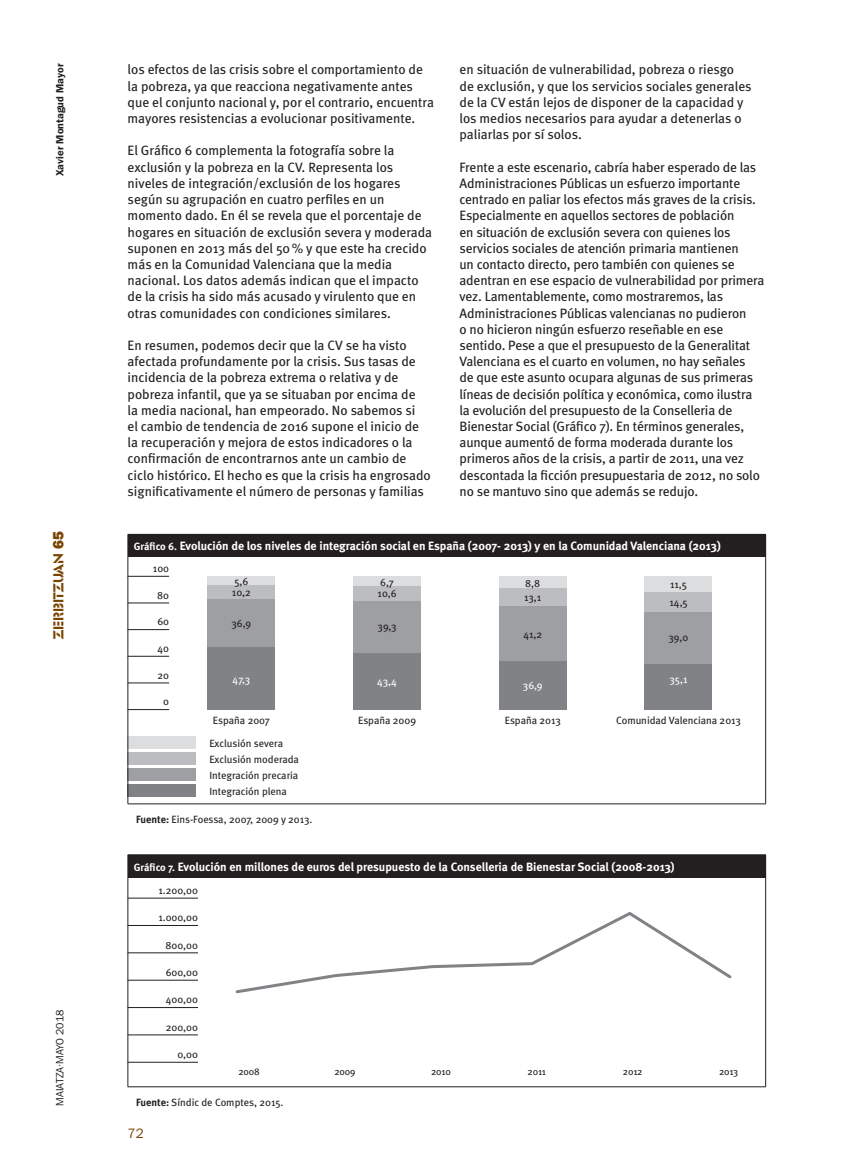
<style>
.page{position:relative;width:851px;height:1170px;background:#fff}
.page>*{position:absolute;margin:0;border:0;box-sizing:border-box;transform-origin:0 0}
.t1{font:15px "Glaser Ste D";color:#794400}
.Texto{font:13.5px/16.2px "Meta";letter-spacing:-.01em;color:#231f20}
.t2{font:13.5px "Franklin Gothic IT Cby BT";color:#794400}
.GrafTIT{font:700 12px "Meta";color:#fff}
.GrafTXT{font:10.5px "Meta";color:#231f20}
.Texto-2{font:10.5px "Meta";color:#231f20}
.GrafFuente{font:10.5px "Meta";color:#231f20}
.t3{font:600 10.5px "Franklin Gothic";color:#231f20}
.t4{font:10.5px "Franklin Gothic IT Cby BT";color:#231f20}
.GrafTXT-2{font:10.5px "Meta";color:#fff}
.GrafTXT-3{font:9.75px "Meta";letter-spacing:-.02em;color:#231f20}
.s1{font-family:"Franklin Gothic";font-weight:800}
.s2{font-size:10.5px}
.s3{font-weight:700}
</style>
<div class="page">
<hr style="left:128px;top:602px;width:41px;height:1px;background:#231f20">
<hr style="left:128px;top:656px;width:41px;height:1px;background:#231f20">
<hr style="left:128px;top:629px;width:41px;height:1px;background:#231f20">
<hr style="left:128px;top:682px;width:41px;height:1px;background:#231f20">
<hr style="left:128px;top:709px;width:41px;height:1px;background:#231f20">
<hr style="left:128px;top:576px;width:41px;height:1px;background:#231f20">
<div style="left:128px;top:768px;width:68px;height:12px;background:#9d9fa2"></div>
<div style="left:128px;top:784px;width:68px;height:12px;background:#808285"></div>
<div style="left:128px;top:751px;width:68px;height:13px;background:#bcbdc0"></div>
<div style="left:128px;top:735px;width:68px;height:13px;background:#dcdddf"></div>
<div style="left:207px;top:647px;width:68px;height:62px;background:#808285"></div>
<div style="left:207px;top:597px;width:68px;height:50px;background:#9d9fa2"></div>
<div style="left:207px;top:585px;width:68px;height:13px;background:#bcbdc0"></div>
<div style="left:207px;top:576px;width:68px;height:9px;background:#dcdddf"></div>
<div style="left:353px;top:652px;width:68px;height:57px;background:#808285"></div>
<div style="left:353px;top:600px;width:68px;height:52px;background:#9d9fa2"></div>
<div style="left:353px;top:585px;width:68px;height:15px;background:#bcbdc0"></div>
<div style="left:353px;top:576px;width:68px;height:10px;background:#dcdddf"></div>
<div style="left:499px;top:660px;width:67px;height:49px;background:#808285"></div>
<div style="left:499px;top:606px;width:67px;height:54px;background:#9d9fa2"></div>
<div style="left:499px;top:588px;width:67px;height:18px;background:#bcbdc0"></div>
<div style="left:499px;top:576px;width:67px;height:12px;background:#dcdddf"></div>
<div style="left:644px;top:647px;width:68px;height:62px;background:#808285"></div>
<div style="left:644px;top:611px;width:68px;height:52px;background:#9d9fa2"></div>
<div style="left:644px;top:592px;width:68px;height:19px;background:#bcbdc0"></div>
<div style="left:644px;top:576px;width:68px;height:16px;background:#dcdddf"></div>
<hr style="left:128px;top:925px;width:70px;height:1px;background:#231f20">
<hr style="left:128px;top:1007px;width:70px;height:1px;background:#231f20">
<hr style="left:128px;top:979px;width:70px;height:1px;background:#231f20">
<hr style="left:128px;top:1034px;width:70px;height:1px;background:#231f20">
<hr style="left:128px;top:1061px;width:70px;height:1px;background:#231f20">
<hr style="left:128px;top:897px;width:70px;height:1px;background:#231f20">
<hr style="left:128px;top:952px;width:70px;height:1px;background:#231f20">
<svg style="left:235px;top:911px;width:497px;height:83px"></svg>
<div style="left:128px;top:534px;width:637px;height:23px;background:#231f20"></div>
<svg style="left:765px;top:534px;width:1px;height:23px"></svg>
<hr style="left:128px;top:557px;width:1px;height:246px;background:#231f20">
<hr style="left:765px;top:557px;width:1px;height:246px;background:#231f20">
<hr style="left:128px;top:803px;width:637px;height:1px;background:#231f20">
<div style="left:128px;top:854px;width:637px;height:23px;background:#231f20"></div>
<svg style="left:765px;top:854px;width:1px;height:23px"></svg>
<hr style="left:128px;top:877px;width:1px;height:209px;background:#231f20">
<hr style="left:765px;top:877px;width:1px;height:209px;background:#231f20">
<hr style="left:128px;top:1086px;width:637px;height:1px;background:#231f20">
<p class="t3" style="left:54px;top:176px;width:114px;rotate:-90deg">Xavier Montagud Mayor</p>
<p class="t1" style="left:50px;top:639px;width:110px;rotate:-90deg">ZERBITZUAN <span class="s1">65</span></p>
<p class="t4" style="left:53px;top:1105px;width:97px;rotate:-90deg">MAIATZA·MAYO 2018</p>
<p class="Texto" style="left:128px;top:61px;width:308px">los efectos de las crisis sobre el comportamiento de la pobreza, ya que reacciona negativamente antes que el conjunto nacional y, por el contrario, encuentra mayores resistencias a evolucionar positivamente.</p>
<p class="Texto" style="left:128px;top:142px;width:306px">El Gráfico 6 complementa la fotografía sobre la exclusión y la pobreza en la CV. Representa los niveles de integración/exclusión de los hogares según su agrupación en cuatro perfiles en un momento dado. En él se revela que el porcentaje de hogares en situación de exclusión severa y moderada suponen en 2013 más del 50% y que este ha crecido más en la Comunidad Valenciana que la media nacional. Los datos además indican que el impacto de la crisis ha sido más acusado y virulento que en otras comunidades con condiciones similares.</p>
<p class="Texto" style="left:128px;top:337px;width:304px">En resumen, podemos decir que la CV se ha visto afectada profundamente por la crisis. Sus tasas de incidencia de la pobreza extrema o relativa y de pobreza infantil, que ya se situaban por encima de<br>la media nacional, han empeorado. No sabemos si<br>el cambio de tendencia de 2016 supone el inicio de la recuperación y mejora de estos indicadores o la confirmación de encontrarnos ante un cambio de ciclo histórico. El hecho es que la crisis ha engrosado significativamente el número de personas y familias</p>
<p class="Texto" style="left:459px;top:61px;width:293px">en situación de vulnerabilidad, pobreza o riesgo de exclusión, y que los servicios sociales generales de la CV están lejos de disponer de la capacidad y los medios necesarios para ayudar a detenerlas o paliarlas por sí solos.</p>
<p class="Texto" style="left:459px;top:159px;width:306px">Frente a este escenario, cabría haber esperado de las Administraciones Públicas un esfuerzo importante centrado en paliar los efectos más graves de la crisis.<br>Especialmente en aquellos sectores de población<br>en situación de exclusión severa con quienes los servicios sociales de atención primaria mantienen<br>un contacto directo, pero también con quienes se adentran en ese espacio de vulnerabilidad por primera vez. Lamentablemente, como mostraremos, las Administraciones Públicas valencianas no pudieron<br>o no hicieron ningún esfuerzo reseñable en ese sentido. Pese a que el presupuesto de la Generalitat Valenciana es el cuarto en volumen, no hay señales<br>de que este asunto ocupara algunas de sus primeras líneas de decisión política y económica, como ilustra la evolución del presupuesto de la Conselleria de Bienestar Social (Gráfico 7). En términos generales, aunque aumentó de forma moderada durante los primeros años de la crisis, a partir de 2011, una vez descontada la ficción presupuestaria de 2012, no solo no se mantuvo sino que además se redujo.</p>
<p class="GrafTIT" style="left:134px;top:539px;width:588px"><span class="s2">Gráfico 6.</span> Evolución de los niveles de integración social en España (2007- 2013) y en la Comunidad Valenciana (2013)</p>
<p class="GrafTXT" style="left:153px;top:562px;width:18px">100</p>
<p class="GrafTXT" style="left:157px;top:589px;width:13px">80</p>
<p class="GrafTXT" style="left:157px;top:615px;width:13px">60</p>
<p class="GrafTXT" style="left:157px;top:642px;width:13px">40</p>
<p class="GrafTXT" style="left:157px;top:668px;width:13px">20</p>
<p class="GrafTXT" style="left:163px;top:695px;width:7px">0</p>
<p class="GrafTXT" style="left:234px;top:575px;width:15px">5,6</p>
<p class="GrafTXT" style="left:232px;top:586px;width:20px">10,2</p>
<p class="GrafTXT" style="left:231px;top:616px;width:21px">36,9</p>
<p class="GrafTXT-2" style="left:232px;top:672px;width:19px">47,3</p>
<p class="GrafTXT" style="left:213px;top:714px;width:59px">España 2007</p>
<p class="Texto-2" style="left:209px;top:736px;width:75px">Exclusión severa</p>
<p class="Texto-2" style="left:209px;top:753px;width:91px">Exclusión moderada</p>
<p class="Texto-2" style="left:209px;top:769px;width:90px">Integración precaria</p>
<p class="Texto-2" style="left:209px;top:785px;width:79px">Integración plena</p>
<p class="GrafTXT" style="left:380px;top:575px;width:15px">6,7</p>
<p class="GrafTXT" style="left:377px;top:587px;width:21px">10,6</p>
<p class="GrafTXT" style="left:377px;top:620px;width:21px">39,3</p>
<p class="GrafTXT-2" style="left:377px;top:675px;width:21px">43,4</p>
<p class="GrafTXT" style="left:358px;top:714px;width:59px">España 2009</p>
<p class="GrafTXT" style="left:525px;top:576px;width:17px">8,8</p>
<p class="GrafTXT" style="left:670px;top:578px;width:18px">11,5</p>
<p class="GrafTXT" style="left:524px;top:591px;width:19px">13,1</p>
<p class="GrafTXT" style="left:669px;top:596px;width:20px">14,5</p>
<p class="GrafTXT" style="left:523px;top:627px;width:20px">41,2</p>
<p class="GrafTXT" style="left:668px;top:631px;width:21px">39,0</p>
<p class="GrafTXT-2" style="left:523px;top:679px;width:21px">36,9</p>
<p class="GrafTXT-2" style="left:669px;top:673px;width:20px">35,1</p>
<p class="GrafTXT" style="left:504px;top:714px;width:57px">España 2013</p>
<p class="GrafTXT" style="left:616px;top:714px;width:126px">Comunidad Valenciana 2013</p>
<p class="GrafFuente" style="left:136px;top:813px;width:178px"><span class="s3">Fuente:</span> Eins-Foessa, 2007, 2009 y 2013.</p>
<p class="GrafTIT" style="left:134px;top:859px;width:542px"><span class="s2">Gráfico 7.</span> Evolución en millones de euros del presupuesto de la Conselleria de Bienestar Social (2008-2013)</p>
<p class="GrafTXT" style="left:158px;top:884px;width:41px">1.200,00</p>
<p class="GrafTXT" style="left:158px;top:911px;width:41px">1.000,00</p>
<p class="GrafTXT" style="left:165px;top:938px;width:34px">800,00</p>
<p class="GrafTXT" style="left:166px;top:966px;width:34px">600,00</p>
<p class="GrafTXT" style="left:166px;top:993px;width:34px">400,00</p>
<p class="GrafTXT" style="left:166px;top:1020px;width:34px">200,00</p>
<p class="GrafTXT" style="left:177px;top:1048px;width:22px">0,00</p>
<p class="GrafTXT-3" style="left:238px;top:1065px;width:23px">2008</p>
<p class="GrafTXT-3" style="left:334px;top:1065px;width:22px">2009</p>
<p class="GrafTXT-3" style="left:431px;top:1065px;width:21px">2010</p>
<p class="GrafTXT-3" style="left:527px;top:1065px;width:20px">2011</p>
<p class="GrafTXT-3" style="left:623px;top:1065px;width:21px">2012</p>
<p class="GrafTXT-3" style="left:719px;top:1065px;width:21px">2013</p>
<p class="GrafFuente" style="left:136px;top:1096px;width:149px"><span class="s3">Fuente:</span> Síndic de Comptes, 2015.</p>
<p class="t2" style="left:128px;top:1125px;width:18px">72</p>
</div>
